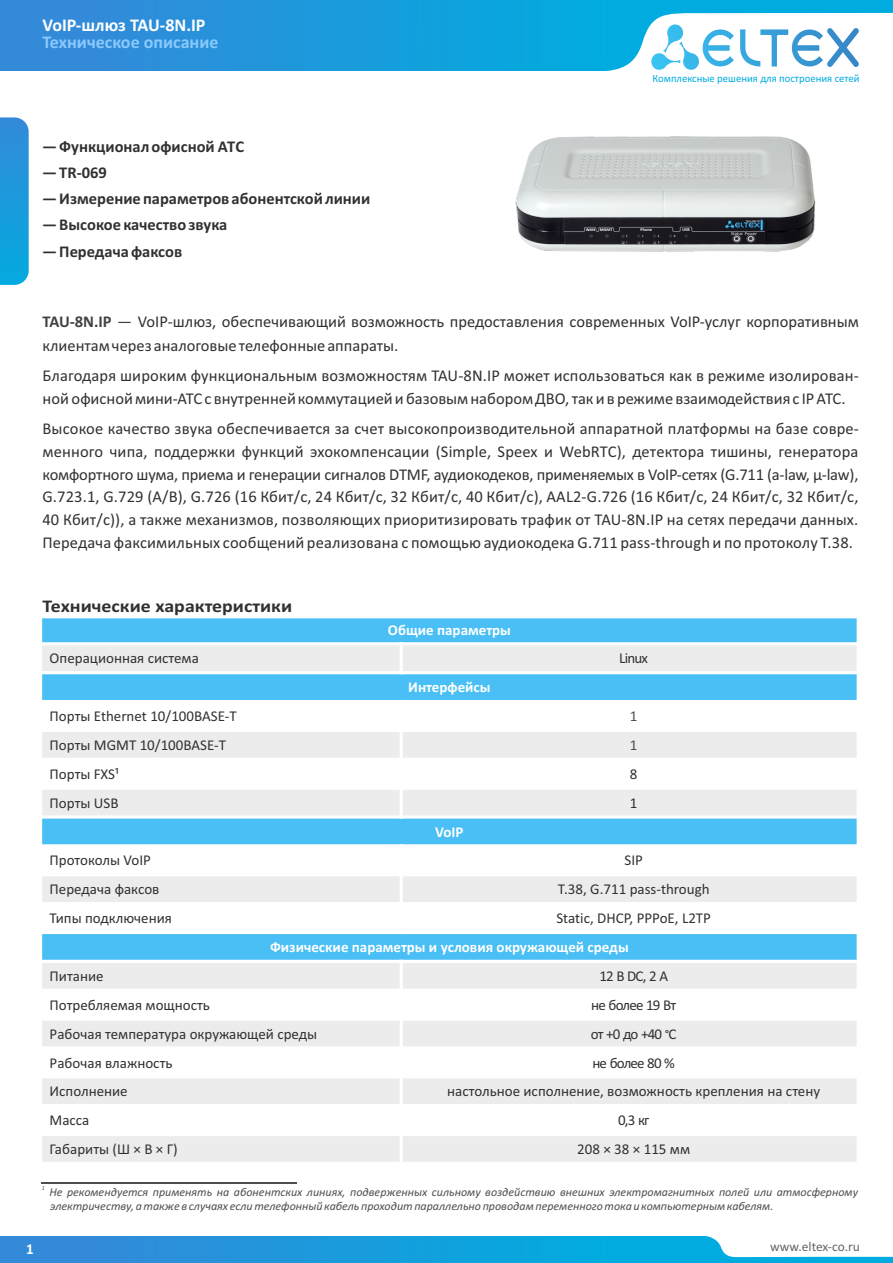
<style>
.page{position:relative;width:893px;height:1263px;background:#fff}
.page>*{position:absolute;margin:0;border:0;box-sizing:border-box;transform-origin:0 0}
.t1{font:700 18px "Calibri";color:#313130;scale:1.11 1}
.t2{font:700 18px "Calibri";color:#8ac9fc}
.t3{font:700 18px "Calibri";color:#fff}
.t4{font:16.5px/22.8px "Calibri";color:#313130}
.t5{font:700 16.5px/26.2px "Calibri";color:#313130}
.t6{font:15px "Calibri";color:#313130}
.t7{font:700 15px "Calibri";color:#fff}
.t8{font:15px "Calibri";letter-spacing:-.055em;color:#313130}
.t9{font:15px "Calibri";color:#4e4e4d}
.t10{font:13.5px "Calibri";color:#666}
.t11{font:italic 12px/14.7px "Calibri";color:#4e4e4d}
.t12{font:11.1px "Calibri";color:#00acdf;scale:.96 1}
.t13{font:italic 6px "Calibri";color:#4e4e4d}
.s1{font-weight:700;color:#434242}
.s2{color:#434242}
.s3{font-size:13.5px}
</style>
<div class="page">
<div style="left:0;top:1236px;width:893px;height:27px;background:linear-gradient(to right,#3489d9,#00b4e0)"></div>
<svg style="left:703px;top:1236px;width:190px;height:21px"></svg>
<svg style="left:0;top:117px;width:29px;height:168px;background:#229ddc"></svg>
<div style="left:0;top:0;width:893px;height:71px;background:linear-gradient(to right,#3489d9,#00b4e0)"></div>
<svg style="left:589px;top:13px;width:304px;height:58px"></svg>
<div style="left:41px;top:617px;width:817px;height:27px;background:#49bff5"></div>
<div style="left:41px;top:644px;width:360px;height:29px;background:#ececec"></div>
<div style="left:401px;top:644px;width:457px;height:29px;background:#ececec"></div>
<div style="left:41px;top:673px;width:817px;height:28px;background:#49bff5"></div>
<div style="left:41px;top:730px;width:360px;height:29px;background:#ececec"></div>
<div style="left:401px;top:730px;width:457px;height:29px;background:#ececec"></div>
<div style="left:41px;top:788px;width:360px;height:29px;background:#ececec"></div>
<div style="left:401px;top:788px;width:457px;height:29px;background:#ececec"></div>
<div style="left:41px;top:817px;width:817px;height:29px;background:#49bff5"></div>
<div style="left:41px;top:875px;width:360px;height:29px;background:#ececec"></div>
<div style="left:401px;top:875px;width:457px;height:29px;background:#ececec"></div>
<div style="left:41px;top:932px;width:817px;height:29px;background:#49bff5"></div>
<div style="left:41px;top:961px;width:360px;height:29px;background:#ececec"></div>
<div style="left:401px;top:961px;width:457px;height:29px;background:#ececec"></div>
<div style="left:41px;top:1019px;width:360px;height:29px;background:#ececec"></div>
<div style="left:401px;top:1019px;width:457px;height:29px;background:#ececec"></div>
<div style="left:41px;top:1077px;width:360px;height:29px;background:#ececec"></div>
<div style="left:401px;top:1077px;width:457px;height:29px;background:#ececec"></div>
<div style="left:41px;top:1134px;width:360px;height:29px;background:#ececec"></div>
<div style="left:401px;top:1134px;width:457px;height:29px;background:#ececec"></div>
<hr style="left:40px;top:615px;width:2px;height:550px;background:#fff">
<hr style="left:400px;top:960px;width:3px;height:205px;background:#fff">
<hr style="left:400px;top:844px;width:3px;height:90px;background:#fff">
<hr style="left:400px;top:700px;width:3px;height:119px;background:#fff">
<hr style="left:400px;top:642px;width:3px;height:32px;background:#fff">
<hr style="left:857px;top:615px;width:2px;height:550px;background:#fff">
<hr style="left:40px;top:1162px;width:819px;height:3px;background:#fff">
<hr style="left:40px;top:1133px;width:819px;height:3px;background:#fff">
<hr style="left:40px;top:1104px;width:819px;height:3px;background:#fff">
<hr style="left:40px;top:1075px;width:819px;height:3px;background:#fff">
<hr style="left:40px;top:1046px;width:819px;height:3px;background:#fff">
<hr style="left:40px;top:1017px;width:819px;height:4px;background:#fff">
<hr style="left:40px;top:988px;width:819px;height:4px;background:#fff">
<hr style="left:40px;top:960px;width:819px;height:3px;background:#fff">
<hr style="left:40px;top:931px;width:819px;height:3px;background:#fff">
<hr style="left:40px;top:902px;width:819px;height:3px;background:#fff">
<hr style="left:40px;top:873px;width:819px;height:3px;background:#fff">
<hr style="left:40px;top:844px;width:819px;height:3px;background:#fff">
<svg style="left:42px;top:815px;width:815px;height:4px;fill:#fff"></svg>
<hr style="left:40px;top:786px;width:819px;height:4px;background:#fff">
<hr style="left:40px;top:758px;width:819px;height:3px;background:#fff">
<hr style="left:40px;top:729px;width:819px;height:3px;background:#fff">
<hr style="left:40px;top:700px;width:819px;height:3px;background:#fff">
<hr style="left:40px;top:671px;width:819px;height:3px;background:#fff">
<hr style="left:40px;top:642px;width:819px;height:3px;background:#fff">
<hr style="left:40px;top:615px;width:819px;height:3px;background:#fff">
<img style="left:515px;top:136px;width:301px;height:116px">
<hr style="left:42px;top:1182px;width:255px;height:2px;background:#4e4e4d">
<p class="t3" style="left:43px;top:17px;width:165px">VoIP-шлюз TAU-8N.IP</p>
<p class="t2" style="left:43px;top:34px;width:177px">Техническое описание</p>
<p class="t5" style="left:42px;top:135px;width:330px">—Функционал офисной АТС<br>—TR-069<br>—Измерение параметров абонентской линии —Высокое качество звука<br>—Передача факсов</p>
<p class="t12" style="left:652px;top:73px;width:217px">Комплексные решения для построения сетей</p>
<p class="t4" style="left:43px;top:312px;width:818px"><span class="s1">TAU-8N.IP</span> <span class="s2">—</span> VoIP-шлюз, обеспечивающий возможность предоставления современных VoIP-услуг корпоративным клиентам через аналоговые телефонные аппараты.</p>
<p class="t4" style="left:42px;top:365px;width:818px">Благодаря широким функциональным возможностям TAU-8N.IP может использоваться как в режиме изолирован&shy;ной офисной мини-АТС с внутренней коммутацией и базовым набором ДВО, так и в режиме взаимодействия с IP АТС.</p>
<p class="t4" style="left:42px;top:419px;width:818px;text-align:justify">Высокое качество звука обеспечивается за счет высокопроизводительной аппаратной платформы на базе совре&shy;менного чипа, поддержки функций эхокомпенсации (Simple, Speex и WebRTC), детектора тишины, генератора комфортного шума, приема и генерации сигналов DTMF, аудиокодеков, применяемых в VoIP-сетях (G.711 (a-law, µ-law), G.723.1, G.729 (А/B), G.726 (16 Кбит/с, 24 Кбит/с, 32 Кбит/с, 40 Кбит/с), AAL2-G.726 (16 Кбит/с, 24 Кбит/с, 32 Кбит/с, 40 Кбит/с)), а также механизмов, позволяющих приоритизировать трафик от TAU-8N.IP на сетях передачи данных.<br>Передача факсимильных сообщений реализована с помощью аудиокодека G.711 pass-through и по протоколу Т.38.</p>
<p class="t1" style="left:43px;top:598px;width:226px">Технические характеристики</p>
<p class="t7" style="left:388px;top:624px;width:124px">Общие параметры</p>
<p class="t6" style="left:50px;top:652px;width:151px">Операционная система</p>
<p class="t6" style="left:619px;top:652px;width:30px">Linux</p>
<p class="t7" style="left:408px;top:681px;width:84px">Интерфейсы</p>
<p class="t6" style="left:50px;top:710px;width:189px">Порты Ethernet 10/100BASE-T</p>
<p class="t9" style="left:630px;top:710px;width:9px">1</p>
<p class="t6" style="left:50px;top:739px;width:178px">Порты MGMT 10/100BASE-T</p>
<p class="t9" style="left:630px;top:739px;width:9px">1</p>
<p class="t6" style="left:50px;top:767px;width:71px">Порты FXS¹</p>
<p class="t6" style="left:630px;top:767px;width:9px">8</p>
<p class="t6" style="left:50px;top:796px;width:70px">Порты USB</p>
<p class="t6" style="left:630px;top:796px;width:9px">1</p>
<p class="t7" style="left:435px;top:825px;width:30px">VoIP</p>
<p class="t6" style="left:50px;top:854px;width:103px">Протоколы VoIP</p>
<p class="t6" style="left:624px;top:854px;width:20px">SIP</p>
<p class="t6" style="left:50px;top:883px;width:111px">Передача факсов</p>
<p class="t6" style="left:558px;top:883px;width:153px">Т.38, G.711 pass-through</p>
<p class="t6" style="left:50px;top:912px;width:124px">Типы подключения</p>
<p class="t6" style="left:556px;top:912px;width:156px">Static, DHCP, PPPoE, L2TP</p>
<p class="t7" style="left:270px;top:941px;width:360px">Физические параметры и условия окружающей среды</p>
<p class="t6" style="left:50px;top:970px;width:56px">Питание</p>
<p class="t6" style="left:599px;top:970px;width:70px">12 В DС, 2 A</p>
<p class="t6" style="left:50px;top:998px;width:162px">Потребляемая мощность</p>
<p class="t8" style="left:591px;top:998px;width:87px">не более 19 Вт</p>
<p class="t6" style="left:50px;top:1027px;width:269px">Рабочая температура окружающей среды</p>
<p class="t6" style="left:591px;top:1027px;width:87px">от +0 до +40 <span class="s3">°</span>С</p>
<p class="t6" style="left:50px;top:1056px;width:124px">Рабочая влажность</p>
<p class="t8" style="left:592px;top:1056px;width:84px">не более 80 %</p>
<p class="t6" style="left:50px;top:1085px;width:80px">Исполнение</p>
<p class="t6" style="left:447px;top:1085px;width:375px">настольное исполнение, возможность крепления на стену</p>
<p class="t6" style="left:50px;top:1114px;width:41px">Масса</p>
<p class="t6" style="left:618px;top:1114px;width:33px">0,3 кг</p>
<p class="t6" style="left:50px;top:1143px;width:130px">Габариты (Ш × В × Г)</p>
<p class="t6" style="left:577px;top:1143px;width:114px">208 × 38 × 115 мм</p>
<p class="t13" style="left:42px;top:1185px;width:5px">1</p>
<p class="t11" style="left:49px;top:1185px;width:810px">Не рекомендуется применять на абонентских линиях, подверженных сильному воздействию внешних электромагнитных полей или атмосферному электричеству, а также в случаях если телефонный кабель проходит параллельно проводам переменного тока и компьютерным кабелям.</p>
<p class="t7" style="left:26px;top:1242px;width:9px">1</p>
<p class="t10" style="left:770px;top:1241px;width:91px">www.eltex-co.ru</p>
</div>
